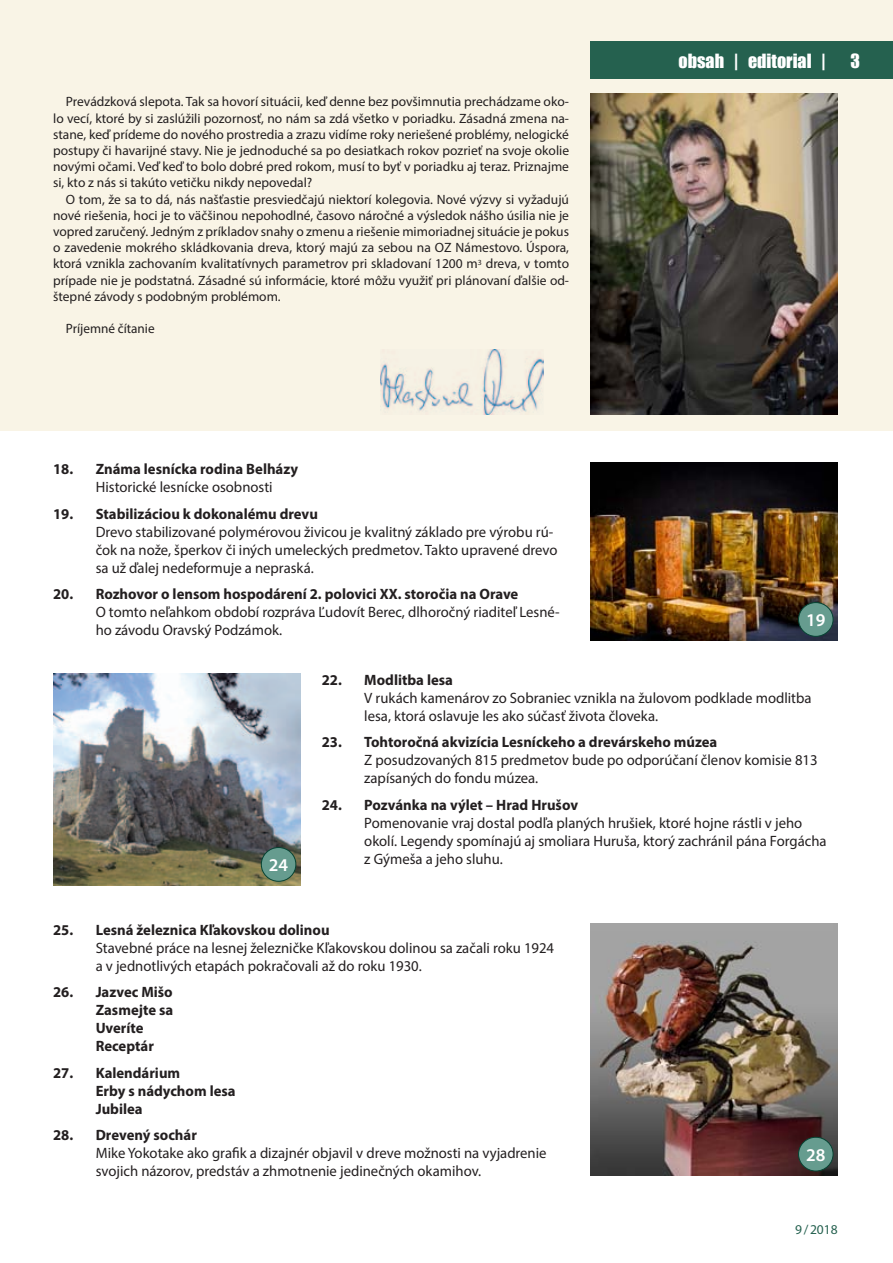
<style>
.page{position:relative;width:893px;height:1263px;background:#fff}
.page>*{position:absolute;margin:0;border:0;box-sizing:border-box;transform-origin:0 0}
.t1{font:18px "Impact";color:#fff}
.popisok-obrazok{font:600 18px "Myriad Pro";color:#fff}
.obsah-2{font:15px/18px "Myriad Pro";color:#231f20}
.obsah-1{font:700 15px/18px "Myriad Pro";color:#231f20}
.body-text-9b{font:13.5px/16.2px "Myriad Pro";color:#231f20;text-align:justify}
.t2{font:13.5px "Myriad Pro";color:#25614f}
</style>
<div class="page">
<div style="left:0;top:0;width:893px;height:430px;background:#f9f4e6"></div>
<img style="left:590px;top:923px;width:248px;height:252px">
<img style="left:590px;top:463px;width:248px;height:178px">
<img style="left:53px;top:673px;width:247px;height:213px">
<div style="left:261px;top:847px;width:35px;height:35px;background:#669c8f;border:1px solid #064333;border-radius:50%"></div>
<div style="left:798px;top:602px;width:35px;height:35px;background:#669c8f;border:1px solid #064333;border-radius:50%"></div>
<div style="left:798px;top:1137px;width:35px;height:34px;background:#669c8f;border:1px solid #064333;border-radius:50%"></div>
<img style="left:590px;top:94px;width:248px;height:320px">
<img style="left:381px;top:349px;width:162px;height:65px">
<div style="left:590px;top:41px;width:303px;height:38px;background:#25614f"></div>
<p class="body-text-9b" style="left:53px;top:93px;width:517px;text-indent:13px">Prevádzková slepota. Tak sa hovorí situácii, keď denne bez povšimnutia prechádzame oko&shy;lo vecí, ktoré by si zaslúžili pozornosť, no nám sa zdá všetko v poriadku. Zásadná zmena na&shy;stane, keď prídeme do nového prostredia a zrazu vidíme roky neriešené problémy, nelogické postupy či havarijné stavy. Nie je jednoduché sa po desiatkach rokov pozrieť na svoje okolie novými očami. Veď keď to bolo dobré pred rokom, musí to byť v poriadku aj teraz. Priznajme si, kto z nás si takúto vetičku nikdy nepovedal?</p>
<p class="body-text-9b" style="left:53px;top:191px;width:517px;text-indent:13px">O tom, že sa to dá, nás našťastie presviedčajú niektorí kolegovia. Nové výzvy si vyžadujú nové riešenia, hoci je to väčšinou nepohodlné, časovo náročné a výsledok nášho úsilia nie je vopred zaručený. Jedným z príkladov snahy o zmenu a riešenie mimoriadnej situácie je pokus o zavedenie mokrého skládkovania dreva, ktorý majú za sebou na OZ Námestovo. Úspora, ktorá vznikla zachovaním kvalitatívnych parametrov pri skladovaní 1200 m<sup>3</sup> dreva, v tomto prípade nie je podstatná. Zásadné sú informácie, ktoré môžu využiť pri plánovaní ďalšie od&shy;štepné závody s podobným problémom.</p>
<p class="body-text-9b" style="left:66px;top:320px;width:90px">Príjemné čítanie</p>
<p class="obsah-1" style="left:53px;top:459px;width:246px">18. Známa lesnícka rodina Belházy</p>
<p class="obsah-2" style="left:96px;top:478px;width:179px">Historické lesnícke osobnosti</p>
<p class="obsah-1" style="left:53px;top:504px;width:266px">19. Stabilizáciou k dokonalému drevu</p>
<p class="obsah-2" style="left:96px;top:522px;width:463px">Drevo stabilizované polymérovou živicou je kvalitný základo pre výrobu rú&shy;čok na nože, šperkov či iných umeleckých predmetov. Takto upravené drevo sa už ďalej nedeformuje a nepraská.</p>
<p class="obsah-1" style="left:53px;top:584px;width:467px">20. Rozhovor o lensom hospodárení 2. polovici XX. storočia na Orave</p>
<p class="obsah-2" style="left:96px;top:603px;width:466px">O tomto neľahkom období rozpráva Ľudovít Berec, dlhoročný riaditeľ Lesné&shy;ho závodu Oravský Podzámok.</p>
<p class="t1" style="left:679px;top:47px;width:149px">obsah | editorial |</p>
<p class="t1" style="left:850px;top:47px;width:11px">3</p>
<p class="popisok-obrazok" style="left:806px;top:609px;width:21px">19</p>
<p class="popisok-obrazok" style="left:269px;top:854px;width:21px">24</p>
<p class="obsah-1" style="left:322px;top:670px;width:133px">22. Modlitba lesa</p>
<p class="obsah-2" style="left:364px;top:688px;width:449px">V rukách kamenárov zo Sobraniec vznikla na žulovom podklade modlitba lesa, ktorá oslavuje les ako súčasť života človeka.</p>
<p class="obsah-1" style="left:322px;top:733px;width:397px">23. Tohtoročná akvizícia Lesníckeho a drevárskeho múzea</p>
<p class="obsah-2" style="left:364px;top:751px;width:455px">Z posudzovaných 815 predmetov bude po odporúčaní členov komisie 813 zapísaných do fondu múzea.</p>
<p class="obsah-1" style="left:322px;top:795px;width:258px">24. Pozvánka na výlet – Hrad Hrušov</p>
<p class="obsah-2" style="left:364px;top:813px;width:464px">Pomenovanie vraj dostal podľa planých hrušiek, ktoré hojne rástli v jeho okolí. Legendy spomínajú aj smoliara Huruša, ktorý zachránil pána Forgácha z Gýmeša a jeho sluhu.</p>
<p class="obsah-1" style="left:53px;top:920px;width:278px">25. Lesná železnica Kľakovskou dolinou</p>
<p class="obsah-2" style="left:96px;top:938px;width:460px">Stavebné práce na lesnej železničke Kľakovskou dolinou sa začali roku 1924 a v jednotlivých etapách pokračovali až do roku 1930.</p>
<p class="obsah-1" style="left:96px;top:982px;width:79px;text-indent:-43px">26. Jazvec Mišo<br>Zasmejte sa<br>Uveríte<br>Receptár</p>
<p class="obsah-1" style="left:96px;top:1063px;width:141px;text-indent:-43px">27. Kalendárium<br>Erby s nádychom lesa<br>Jubilea</p>
<p class="obsah-1" style="left:53px;top:1125px;width:145px">28. Drevený sochár</p>
<p class="obsah-2" style="left:96px;top:1144px;width:452px">Mike Yokotake ako grafik a dizajnér objavil v dreve možnosti na vyjadrenie svojich názorov, predstáv a zhmotnenie jedinečných okamihov.</p>
<p class="popisok-obrazok" style="left:806px;top:1143px;width:21px">28</p>
<p class="t2" style="left:795px;top:1221px;width:44px">9/2018</p>
</div>
